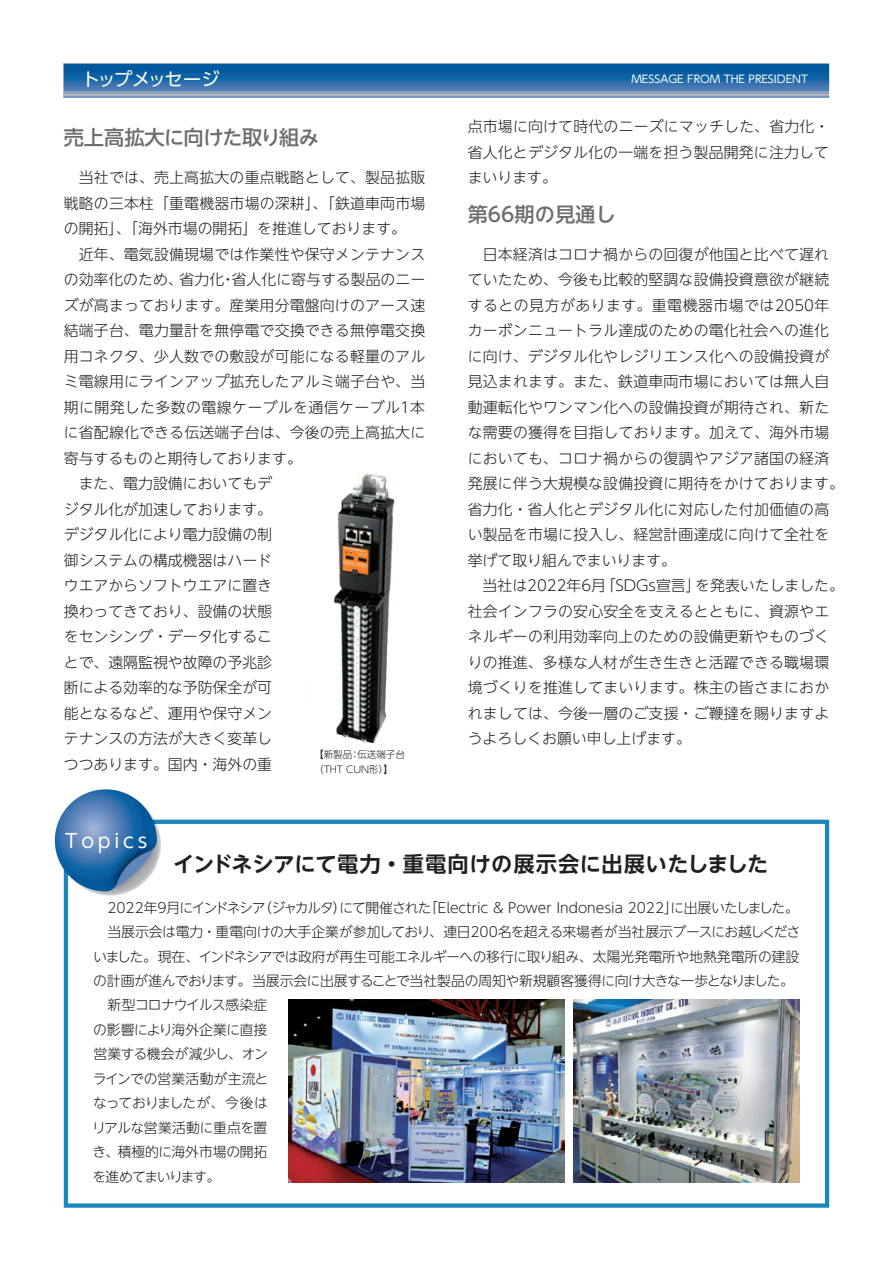
<style>
.page{position:relative;width:893px;height:1263px;background:#fff}
.page>*{position:absolute;margin:0;border:0;box-sizing:border-box;transform-origin:0 0}
.t1{font:700 21.3px "UD Shin Go NT Pro De";letter-spacing:.02em;color:#231f20}
.t2{font:500 20.25px "UD Shin Go NT Pro";letter-spacing:-.025em;color:#6c6d70}
.t3{font:500 20.25px "UD Shin Go NT Pro";color:#6c6d70}
.t4{font:19.2px "UD Shin Go Pro";letter-spacing:.2em;color:#fff}
.t5{font:18px "UD Shin Go Pro";letter-spacing:-.065em;color:#fff}
.t6{font:300 14.85px/25.5px "UD Shin Go NT Pro";letter-spacing:.015em;color:#231f20}
.t7{font:300 13.8px/24.5px "UD Shin Go NT Pro";letter-spacing:-.02em;color:#231f20}
.t8{font:10.65px "UD Shin Go Pro";color:#fff}
.t9{font:300 9.6px/14.4px "UD Shin Go NT Pro";color:#231f20}
</style>
<div class="page">
<div style="left:64px;top:820px;width:765px;height:388px;border:4px solid #1987bc"></div>
<img style="left:289px;top:1000px;width:276px;height:183px">
<img style="left:573px;top:1000px;width:226px;height:183px">
<svg style="left:64px;top:64px;width:765px;height:34px;background:#3472ab"></svg>
<img style="left:96px;top:831px;width:65px;height:65px">
<svg style="left:55px;top:789px;width:102px;height:102px"></svg>
<img style="left:333px;top:473px;width:62px;height:271px">
<p class="t5" style="left:82px;top:64px;width:139px">トップメッセージ</p>
<p class="t8" style="left:631px;top:70px;width:178px">MESSAGE FROM THE PRESIDENT</p>
<h2 class="t2" style="left:64px;top:121px;width:257px">売上高拡大に向けた取り組み</h2>
<p class="t6" style="left:468px;top:113px;width:363px;text-align:justify">点市場に向けて時代のニーズにマッチした、省力化・省人化とデジタル化の一端を担う製品開発に注力してまいります。</p>
<p class="t6" style="left:64px;top:164px;width:363px">　当社では、売上高拡大の重点戦略として、製品拡販戦略の三本柱「重電機器市場の深耕」、「鉄道車両市場の開拓」、「海外市場の開拓」を推進しております。<br>　近年、電気設備現場では作業性や保守メンテナンスの効率化のため、省力化・省人化に寄与する製品のニーズが高まっております。産業用分電盤向けのアース速結端子台、電力量計を無停電で交換できる無停電交換用コネクタ、少人数での敷設が可能になる軽量のアルミ電線用にラインアップ拡充したアルミ端子台や、当期に開発した多数の電線ケーブルを通信ケーブル1本に省配線化できる伝送端子台は、今後の売上高拡大に寄与するものと期待しております。<br>　また、電力設備においてもデ<br>ジタル化が加速しております。<br>デジタル化により電力設備の制<br>御システムの構成機器はハード<br>ウエアからソフトウエアに置き<br>換わってきており、設備の状態<br>をセンシング・データ化するこ<br>とで、遠隔監視や故障の予兆診<br>断による効率的な予防保全が可<br>能となるなど、運用や保守メン<br>テナンスの方法が大きく変革し<br>つつあります。国内・海外の重</p>
<h2 class="t3" style="left:468px;top:198px;width:149px">第66期の見通し</h2>
<p class="t6" style="left:468px;top:241px;width:378px">　日本経済はコロナ禍からの回復が他国と比べて遅れていたため、今後も比較的堅調な設備投資意欲が継続するとの見方があります。重電機器市場では2050年カーボンニュートラル達成のための電化社会への進化に向け、デジタル化やレジリエンス化への設備投資が見込まれます。また、鉄道車両市場においては無人自動運転化やワンマン化への設備投資が期待され、新たな需要の獲得を目指しております。加えて、海外市場においても、コロナ禍からの復調やアジア諸国の経済発展に伴う大規模な設備投資に期待をかけております。省力化・省人化とデジタル化に対応した付加価値の高い製品を市場に投入し、経営計画達成に向けて全社を挙げて取り組んでまいります。<br>　当社は2022年6月「SDGs宣言」を発表いたしました。社会インフラの安心安全を支えるとともに、資源やエネルギーの利用効率向上のための設備更新やものづくりの推進、多様な人材が生き生きと活躍できる職場環境づくりを推進してまいります。株主の皆さまにおかれましては、今後一層のご支援・ご鞭撻を賜りますようよろしくお願い申し上げます。</p>
<p class="t9" style="left:314px;top:747px;width:92px">【新製品：伝送端子台（THT CUN形）】</p>
<p class="t4" style="left:65px;top:825px;width:84px">Topics</p>
<h1 class="t1" style="left:173px;top:847px;width:597px">インドネシアにて電力・重電向けの展示会に出展いたしました</h1>
<p class="t7" style="left:92px;top:895px;width:709px">　2022年9月にインドネシア（ジャカルタ）にて開催された「Electric ＆ Power Indonesia 2022」に出展いたしました。　当展示会は電力・重電向けの大手企業が参加しており、連日200名を超える来場者が当社展示ブースにお越しくださいました。現在、インドネシアでは政府が再生可能エネルギーへの移行に取り組み、太陽光発電所や地熱発電所の建設の計画が進んでおります。当展示会に出展することで当社製品の周知や新規顧客獲得に向け大きな一歩となりました。　新型コロナウイルス感染症<br>の影響により海外企業に直接<br>営業する機会が減少し、オン<br>ラインでの営業活動が主流と<br>なっておりましたが、今後は<br>リアルな営業活動に重点を置<br>き、積極的に海外市場の開拓<br>を進めてまいります。</p>
</div>
